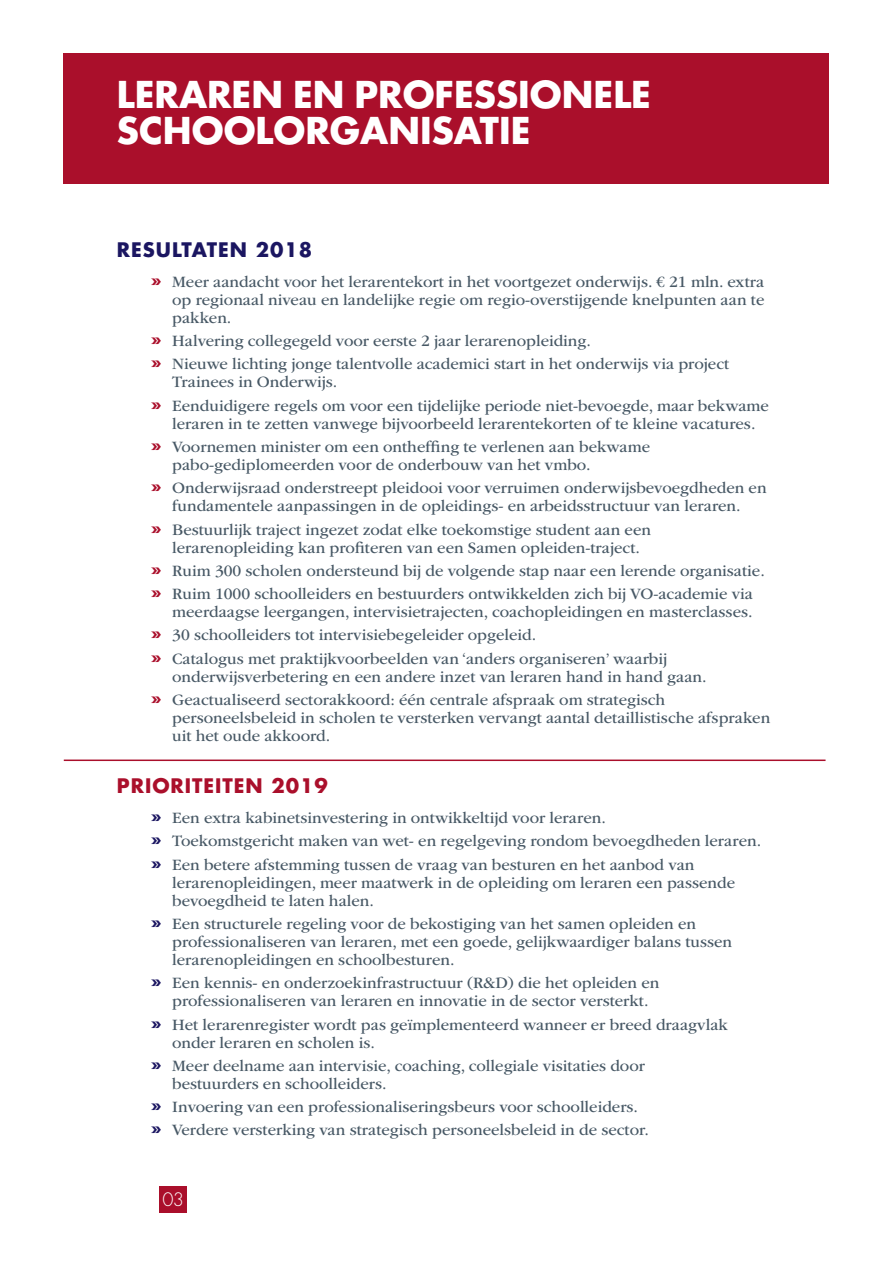
<style>
.page{position:relative;width:893px;height:1263px;background:#fff}
.page>*{position:absolute;margin:0;border:0;box-sizing:border-box;transform-origin:0 0}
.t1{font:700 36px/36px "Futura Std";color:#fff}
.t2{font:700 19.5px "Futura Std";letter-spacing:.05em;color:#aa0f2b}
.t3{font:700 19.5px "Futura Std";letter-spacing:.05em;color:#1b1661}
.t4{font:300 18px "Futura Std";color:#fff}
.t5{font:16.5px/23.2px "ITC Garamond Std";color:#475865}
.s1{font-family:"ITC Garamond Std Ult";font-size:24px;color:#aa0f2b}
.s2{font-family:"ITC Garamond Std Ult";font-size:24px;color:#1b1661}
</style>
<div class="page">
<div style="left:159px;top:1186px;width:28px;height:26px;background:#aa0f2b"></div>
<div style="left:64px;top:53px;width:765px;height:131px;background:#aa0f2b"></div>
<hr style="left:64px;top:759px;width:761px;height:2px;background:#aa0f2b">
<h1 class="t1" style="left:117px;top:76px;width:536px">LERAREN EN PROFESSIONELE<br>SCHOOLORGANISATIE</h1>
<p class="t3" style="left:117px;top:236px;width:197px">RESULTATEN 2018</p>
<p class="t5" style="left:172px;top:273px;width:594px;line-height:18px;text-align:justify;text-indent:-21px"><span class="s1">»</span> Meer aandacht voor het lerarentekort in het voortgezet onderwijs. € 21 mln. extra op regionaal niveau en landelijke regie om regio-overstijgende knelpunten aan te pakken.</p>
<p class="t5" style="left:151px;top:329px;width:580px"><span class="s1">»</span> Halvering collegegeld voor eerste 2 jaar lerarenopleiding.<br><span class="s1">»</span> Nieuwe lichting jonge talentvolle academici start in het onderwijs via project</p>
<p class="t5" style="left:151px;top:371px;width:619px;text-indent:21px">Trainees in Onderwijs.<br><span class="s1">»</span> Eenduidigere regels om voor een tijdelijke periode niet-bevoegde, maar bekwame</p>
<p class="t5" style="left:151px;top:412px;width:606px;text-indent:21px">leraren in te zetten vanwege bijvoorbeeld lerarentekorten of te kleine vacatures. <span class="s1">»</span> Voornemen minister om een ontheffing te verlenen aan bekwame</p>
<p class="t5" style="left:151px;top:453px;width:617px;text-indent:21px">pabo-gediplomeerden voor de onderbouw van het vmbo.<br><span class="s1">»</span> Onderwijsraad onderstreept pleidooi voor verruimen onderwijsbevoegdheden en</p>
<p class="t5" style="left:151px;top:494px;width:591px;text-indent:21px">fundamentele aanpassingen in de opleidings- en arbeidsstructuur van leraren. <span class="s1">»</span> Bestuurlijk traject ingezet zodat elke toekomstige student aan een</p>
<p class="t5" style="left:151px;top:536px;width:615px;text-indent:21px">lerarenopleiding kan profiteren van een Samen opleiden-traject.<br><span class="s1">»</span> Ruim 300 scholen ondersteund bij de volgende stap naar een lerende organisatie. <span class="s1">»</span> Ruim 1000 schoolleiders en bestuurders ontwikkelden zich bij VO-academie via</p>
<p class="t5" style="left:151px;top:600px;width:603px;text-indent:21px">meerdaagse leergangen, intervisietrajecten, coachopleidingen en masterclasses. <span class="s1">»</span> 30 schoolleiders tot intervisiebegeleider opgeleid.<br><span class="s1">»</span> Catalogus met praktijkvoorbeelden van ‘anders organiseren’ waarbij</p>
<p class="t5" style="left:151px;top:665px;width:557px;text-indent:21px">onderwijsverbetering en een andere inzet van leraren hand in hand gaan. <span class="s1">»</span> Geactualiseerd sectorakkoord: één centrale afspraak om strategisch</p>
<p class="t5" style="left:172px;top:709px;width:600px;line-height:18px">personeelsbeleid in scholen te versterken vervangt aantal detaillistische afspraken uit het oude akkoord.</p>
<p class="t2" style="left:117px;top:773px;width:212px">PRIORITEITEN 2019</p>
<p class="t5" style="left:151px;top:806px;width:612px"><span class="s2">»</span> Een extra kabinetsinvestering in ontwikkeltijd voor leraren.<br><span class="s2">»</span> Toekomstgericht maken van wet- en regelgeving rondom bevoegdheden leraren. <span class="s2">»</span> Een betere afstemming tussen de vraag van besturen en het aanbod van</p>
<p class="t5" style="left:172px;top:873px;width:564px;line-height:18px">lerarenopleidingen, meer maatwerk in de opleiding om leraren een passende bevoegdheid te laten halen.</p>
<p class="t5" style="left:172px;top:915px;width:561px;line-height:18px;text-indent:-21px"><span class="s2">»</span> Een structurele regeling voor de bekostiging van het samen opleiden en professionaliseren van leraren, met een goede, gelijkwaardiger balans tussen lerarenopleidingen en schoolbesturen.</p>
<p class="t5" style="left:172px;top:974px;width:489px;line-height:18px;text-indent:-21px"><span class="s2">»</span> Een kennis- en onderzoekinfrastructuur (R&amp;D) die het opleiden en professionaliseren van leraren en innovatie in de sector versterkt.</p>
<p class="t5" style="left:172px;top:1015px;width:557px;line-height:18px;text-indent:-21px"><span class="s2">»</span> Het lerarenregister wordt pas geïmplementeerd wanneer er breed draagvlak onder leraren en scholen is.</p>
<p class="t5" style="left:172px;top:1057px;width:474px;line-height:18px;text-indent:-21px"><span class="s2">»</span> Meer deelname aan intervisie, coaching, collegiale visitaties door bestuurders en schoolleiders.</p>
<p class="t5" style="left:151px;top:1095px;width:499px"><span class="s2">»</span> Invoering van een professionaliseringsbeurs voor schoolleiders. <span class="s2">»</span> Verdere versterking van strategisch personeelsbeleid in de sector.</p>
<p class="t4" style="left:162px;top:1189px;width:23px">03</p>
</div>
